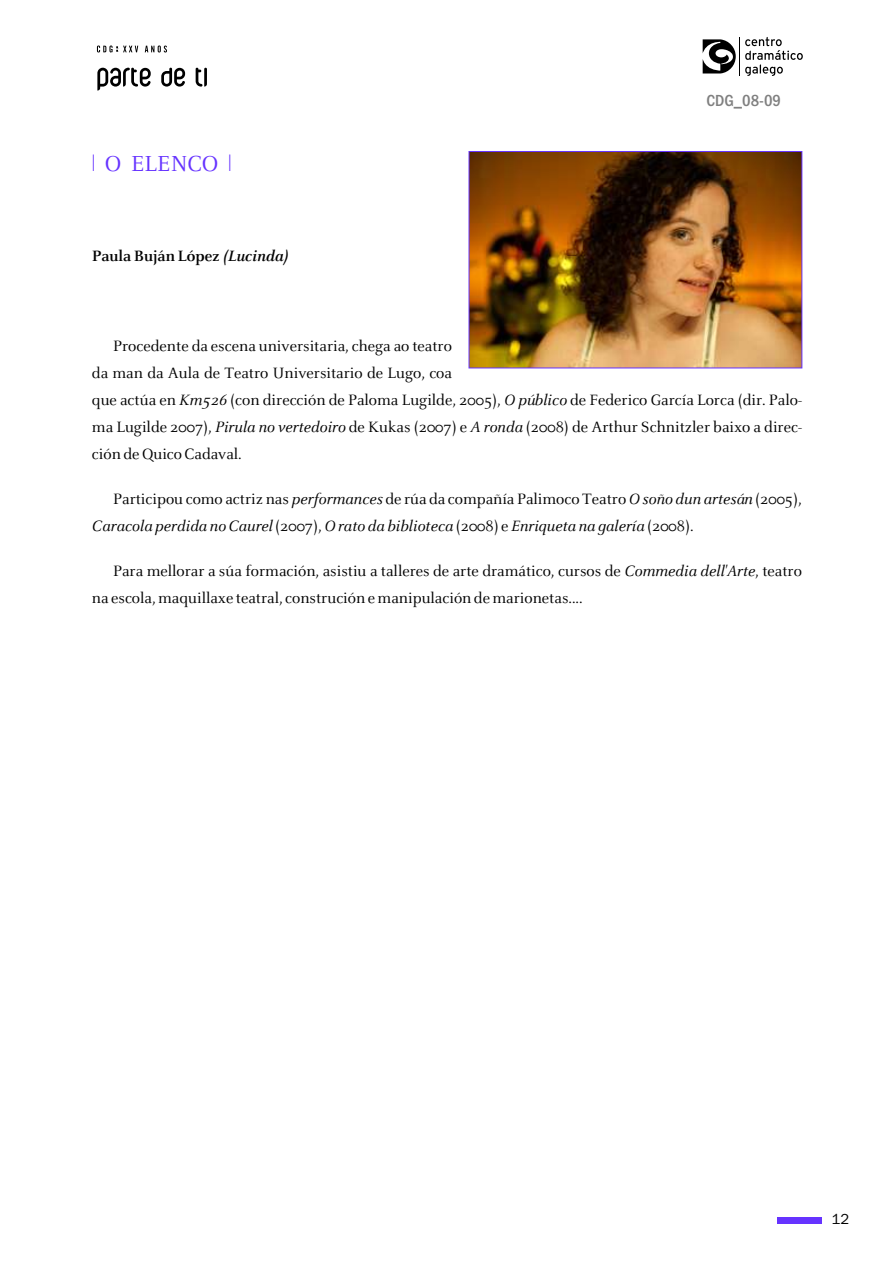
<style>
.page{position:relative;width:893px;height:1263px;background:#fff}
.page>*{position:absolute;margin:0;border:0;box-sizing:border-box;transform-origin:0 0}
.t1{font:24px "Celeste";color:#63f}
.t2{font:500 condensed 16.65px "Franklin Gothic";color:#808080}
.t3{font:16.5px/27px "Celeste";color:#000}
.t4{font:italic 16.5px/27px "Celeste";color:#000}
.t5{font:700 16.5px "Celeste";color:#000}
.t6{font:15px "Franklin Gothic";color:#000}
.s1{font-style:italic}
.s2{font-style:normal}
</style>
<div class="page">
<svg style="left:745px;top:37px;width:58px;height:39px"></svg>
<hr style="left:739px;top:37px;width:1px;height:38px;background:#000">
<svg style="left:703px;top:39px;width:33px;height:34px"></svg>
<svg style="left:97px;top:46px;width:41px;height:6px"></svg>
<svg style="left:145px;top:46px;width:22px;height:7px"></svg>
<svg style="left:97px;top:68px;width:54px;height:23px"></svg>
<svg style="left:161px;top:68px;width:24px;height:19px"></svg>
<svg style="left:196px;top:68px;width:11px;height:19px"></svg>
<img style="left:471px;top:153px;width:329px;height:213px">
<div style="left:469px;top:151px;width:333px;height:217px;border:1px solid #63f"></div>
<div style="left:777px;top:1217px;width:44px;height:7px;background:#63f"></div>
<h1 class="t1" style="left:92px;top:154px;width:141px">| O ELENCO |</h1>
<p class="t5" style="left:92px;top:249px;width:199px">Paula Buján López <span class="s1">(Lucinda)</span></p>
<p class="t2" style="left:706px;top:94px;width:76px">CDG_08-09</p>
<p class="t3" style="left:92px;top:334px;width:711px;text-indent:21px">Procedente da escena universitaria, chega ao teatro<br>da man da Aula de Teatro Universitario de Lugo, coa<br>que actúa en <span class="s1">Km526</span> (con dirección de Paloma Lugilde, 2005), <span class="s1">O público</span> de Federico García Lorca (dir. Palo&shy;ma Lugilde 2007), <span class="s1">Pirula no vertedoiro</span> de Kukas (2007) e <span class="s1">A ronda</span> (2008) de Arthur Schnitzler baixo a direc&shy;ción de Quico Cadaval.</p>
<p class="t4" style="left:92px;top:487px;width:711px;text-indent:21px"><span class="s2">Participou como actriz nas</span> performances <span class="s2">de rúa da compañía Palimoco Teatro</span> O soño dun artesán <span class="s2">(2005),<br></span>Caracola perdida no Caurel<span class="s2">(2007),</span> O rato da biblioteca <span class="s2">(2008) e</span> Enriqueta na galería <span class="s2">(2008).</span></p>
<p class="t3" style="left:92px;top:559px;width:711px;text-indent:21px">Para mellorar a súa formación, asistiu a talleres de arte dramático, cursos de <span class="s1">Commedia dell'Arte</span>, teatro na escola, maquillaxe teatral, construción e manipulación de marionetas....</p>
<p class="t6" style="left:832px;top:1213px;width:19px">12</p>
</div>
